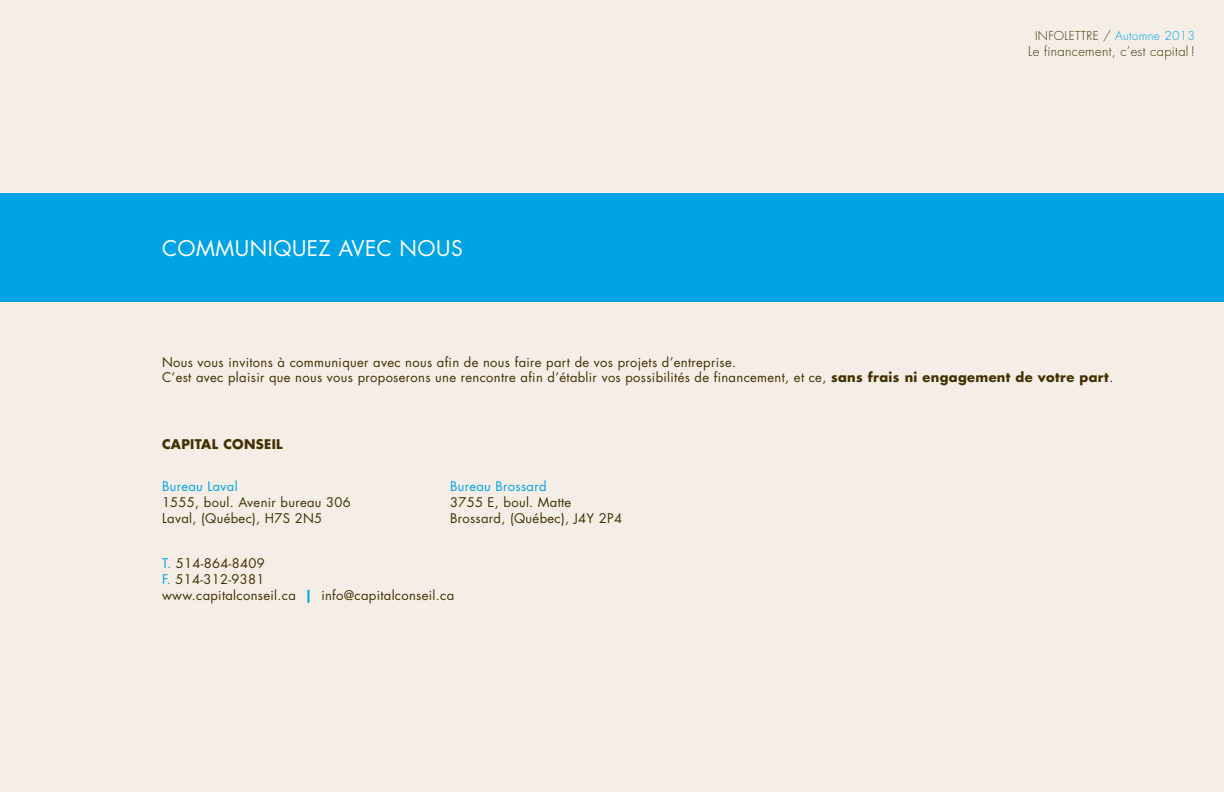
<style>
.page{position:relative;width:1224px;height:792px;background:#f4eee7}
.page>*{position:absolute;margin:0;border:0;box-sizing:border-box;transform-origin:0 0}
.t1{font:21px "Futura Std";letter-spacing:.025em;color:#fff}
.t2{font:13px/16px "Futura Std";letter-spacing:.025em;color:#413000}
.t3{font:300 13px "Futura Std";letter-spacing:.025em;color:#413000}
.t4{font:13px "Futura Std";letter-spacing:.025em;color:#00a4e4}
.t5{font:700 13px "Futura Std";letter-spacing:.025em;color:#413000}
.t6{font:300 12px "Futura Std";letter-spacing:.025em;color:#413000}
.s1{color:#00a4e4}
.s2{font-weight:700}
.s3{font-weight:700;color:#00a4e4}
</style>
<div class="page">
<div style="left:0;top:193px;width:1224px;height:109px;background:#00a4e4"></div>
<h1 class="t1" style="left:162px;top:235px;width:302px">COMMUNIQUEZ AVEC NOUS</h1>
<p class="t6" style="left:1035px;top:28px;width:161px">INFOLETTRE / <span class="s1">Automne 2013</span></p>
<p class="t3" style="left:1028px;top:43px;width:168px">Le financement, c’est capital !</p>
<p class="t2" style="left:162px;top:354px;width:953px;line-height:15px">Nous vous invitons à communiquer avec nous afin de nous faire part de vos projets d’entreprise.<br>C’est avec plaisir que nous vous proposerons une rencontre afin d’établir vos possibilités de financement, et ce, <span class="s2">sans frais ni engagement de votre part</span>.</p>
<p class="t5" style="left:162px;top:435px;width:122px">CAPITAL CONSEIL</p>
<p class="t4" style="left:162px;top:477px;width:77px">Bureau Laval</p>
<p class="t4" style="left:450px;top:477px;width:98px">Bureau Brossard</p>
<p class="t2" style="left:162px;top:494px;width:190px">1555, boul. Avenir bureau 306</p>
<p class="t2" style="left:450px;top:494px;width:123px">3755 E, boul. Matte</p>
<p class="t2" style="left:162px;top:510px;width:162px">Laval, (Québec), H7S 2N5</p>
<p class="t2" style="left:450px;top:510px;width:174px">Brossard, (Québec), J4Y 2P4</p>
<p class="t2" style="left:162px;top:555px;width:294px"><span class="s1">T.</span> 514-864-8409<br><span class="s1">F.</span> 514-312-9381<br>www.capitalconseil.ca <span class="s3">|</span> info@capitalconseil.ca</p>
</div>
